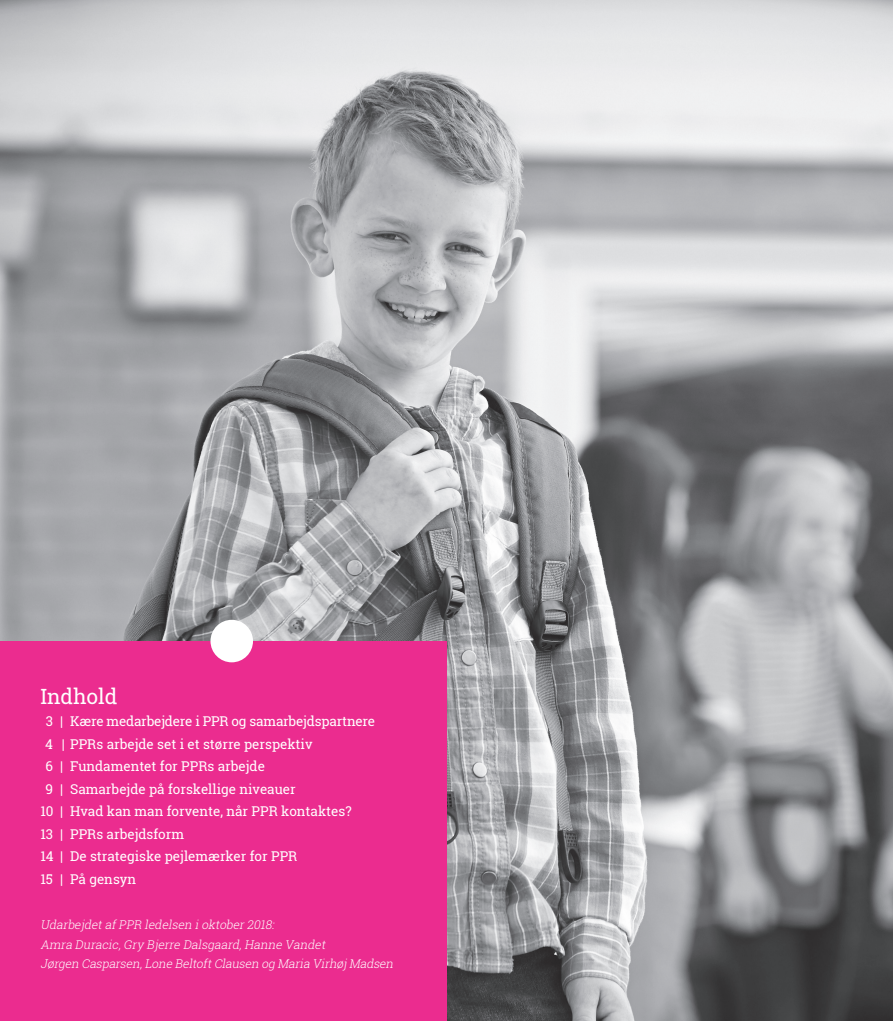
<style>
.page{position:relative;width:893px;height:1021px;background:#fff}
.page>*{position:absolute;margin:0;border:0;box-sizing:border-box;transform-origin:0 0}
.t1{font:21px "Roboto Slab";letter-spacing:-.005em;color:#fff}
.t2{font:13.5px "Roboto Slab";color:#fff}
.t3{font:italic 300 12px/19.5px "Roboto Slab";color:#fff}
</style>
<div class="page">
<img style="left:0;top:0;width:893px;height:1020px">
<div style="left:0;top:641px;width:446px;height:379px;background:#eb2c8f"></div>
<div style="left:210px;top:619px;width:43px;height:43px;background:#fff;border-radius:50%"></div>
<h1 class="t1" style="left:40px;top:681px;width:79px">Indhold</h1>
<p class="t2" style="left:46px;top:711px;width:331px">3 | Kære medarbejdere i PPR og samarbejdspartnere</p>
<p class="t2" style="left:45px;top:734px;width:269px">4 | PPRs arbejde set i et større perspektiv</p>
<p class="t2" style="left:46px;top:757px;width:221px">6 | Fundamentet for PPRs arbejde</p>
<p class="t2" style="left:46px;top:779px;width:252px">9 | Samarbejde på forskellige niveauer</p>
<p class="t2" style="left:40px;top:802px;width:313px">10 | Hvad kan man forvente, når PPR kontaktes?</p>
<p class="t2" style="left:40px;top:824px;width:145px">13 | PPRs arbejdsform</p>
<p class="t2" style="left:40px;top:847px;width:259px">14 | De strategiske pejlemærker for PPR</p>
<p class="t2" style="left:40px;top:869px;width:97px">15 | På gensyn</p>
<p class="t3" style="left:40px;top:914px;width:357px">UdarbejdetafPPR ledelsen ioktober2018:<br>Amra Duracic,Gry Bjerre Dalsgaard,Hanne Vandet<br>Jørgen Casparsen,Lone BeltoftClausen og Maria Virhøj Madsen</p>
</div>
